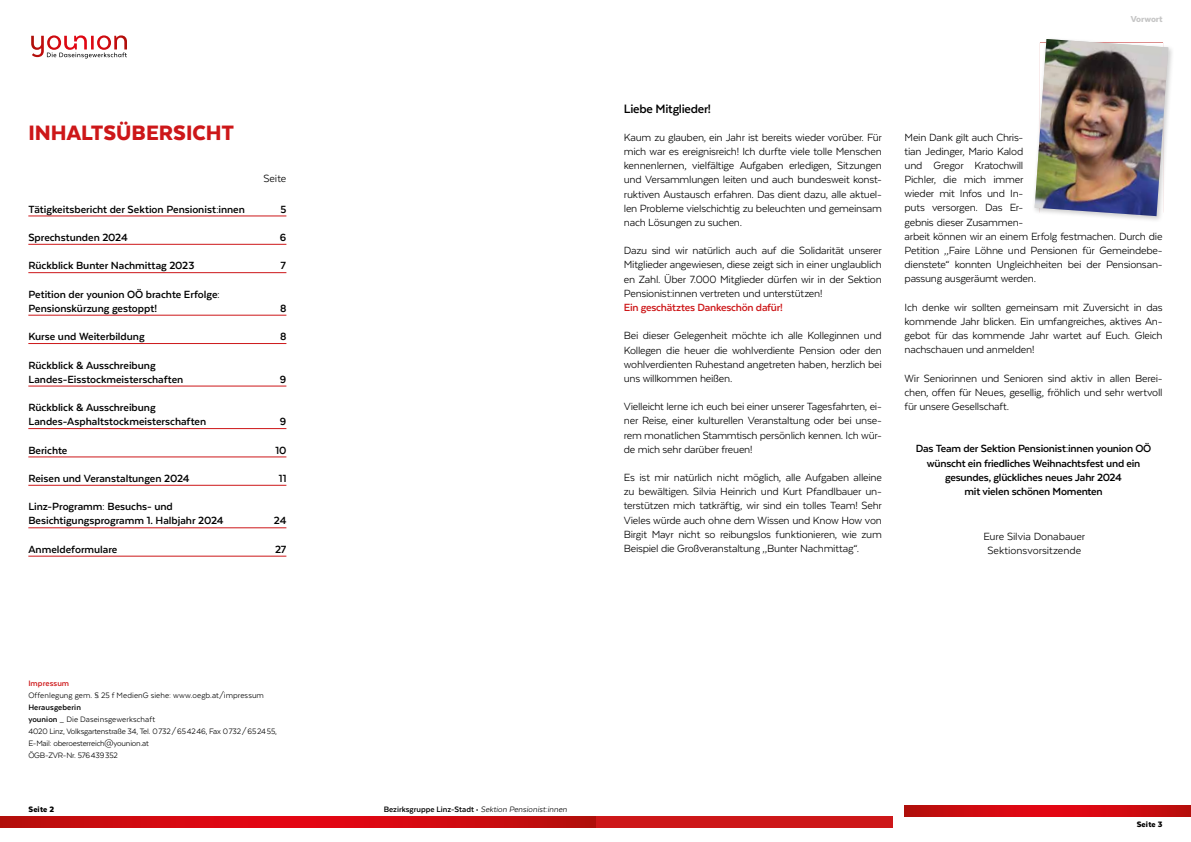
<style>
.page{position:relative;width:1191px;height:842px;background:#fff}
.page>*{position:absolute;margin:0;border:0;box-sizing:border-box;transform-origin:0 0}
.t1{font:900 24px "Texta";color:#cd1719}
.t2{font:700 14px "Texta";letter-spacing:-.02em;color:#000}
.t3{font:12px/14.2px "Texta";letter-spacing:-.02em;color:#000;text-align:justify}
.t4{font:700 12px/14.2px "Texta";letter-spacing:-.005em;color:#000}
.t5{font:700 12px "Texta";letter-spacing:-.02em;color:#cd1719}
.t6{font:900 10px "Texta";color:#c6c6c6}
.t7{font:9px/12px "Texta";letter-spacing:-.02em;color:#000}
.t8{font:9px "Texta";letter-spacing:.005em;color:#000}
.t9{font:700 9px "Texta";color:#000}
.t10{font:900 9px "Texta";letter-spacing:.02em;color:#000}
.t11{font:700 9px "Texta";letter-spacing:.01em;color:#cd1719}
.s1{font-weight:700}
.s2{font-weight:400;font-style:italic}
</style>
<div class="page">
<div style="left:595px;top:816px;width:298px;height:12px;background:#cd1719"></div>
<svg style="left:0;top:816px;width:595px;height:12px;background:#cf0a10"></svg>
<svg style="left:904px;top:805px;width:287px;height:11px;background:#cf0a10"></svg>
<hr style="left:28px;top:215px;width:258px;height:1px;background:#cd1719">
<hr style="left:28px;top:244px;width:258px;height:1px;background:#cd1719">
<hr style="left:28px;top:272px;width:258px;height:1px;background:#cd1719">
<hr style="left:28px;top:315px;width:258px;height:1px;background:#cd1719">
<hr style="left:28px;top:343px;width:258px;height:1px;background:#cd1719">
<hr style="left:28px;top:386px;width:258px;height:1px;background:#cd1719">
<hr style="left:28px;top:428px;width:258px;height:1px;background:#cd1719">
<hr style="left:28px;top:456px;width:258px;height:1px;background:#cd1719">
<hr style="left:28px;top:485px;width:258px;height:1px;background:#cd1719">
<hr style="left:28px;top:527px;width:258px;height:1px;background:#cd1719">
<hr style="left:28px;top:556px;width:258px;height:1px;background:#cd1719">
<svg style="left:31px;top:35px;width:96px;height:24px"></svg>
<div style="left:1031px;top:36px;width:143px;height:187px;background:#000;opacity:.2"></div>
<img style="left:1034px;top:39px;width:134px;height:177px">
<h1 class="t1" style="left:28px;top:120px;width:207px">INHALTSÜBERSICHT</h1>
<p class="t3" style="left:263px;top:172px;width:24px">Seite</p>
<p class="t4" style="left:28px;top:202px;width:218px">Tätigkeitsbericht der Sektion Pensionist:innen</p>
<p class="t4" style="left:280px;top:202px;width:7px">5</p>
<p class="t4" style="left:28px;top:230px;width:101px">Sprechstunden 2024</p>
<p class="t4" style="left:280px;top:230px;width:8px">6</p>
<p class="t4" style="left:28px;top:258px;width:168px">Rückblick Bunter Nachmittag 2023</p>
<p class="t4" style="left:280px;top:258px;width:7px">7</p>
<p class="t4" style="left:28px;top:287px;width:193px">Petition der younion OÖ brachte Erfolge:<br>Pensionskürzung gestoppt!</p>
<p class="t4" style="left:280px;top:301px;width:8px">8</p>
<p class="t4" style="left:28px;top:329px;width:118px">Kurse und Weiterbildung</p>
<p class="t4" style="left:280px;top:329px;width:8px">8</p>
<p class="t4" style="left:28px;top:358px;width:156px">Rückblick &amp; Ausschreibung<br>Landes-Eisstockmeisterschaften</p>
<p class="t4" style="left:280px;top:372px;width:8px">9</p>
<p class="t4" style="left:28px;top:400px;width:179px">Rückblick &amp; Ausschreibung<br>Landes-Asphaltstockmeisterschaften</p>
<p class="t4" style="left:280px;top:414px;width:8px">9</p>
<p class="t4" style="left:28px;top:443px;width:41px">Berichte</p>
<p class="t4" style="left:275px;top:443px;width:13px">10</p>
<p class="t4" style="left:28px;top:471px;width:163px">Reisen und Veranstaltungen 2024</p>
<p class="t4" style="left:279px;top:471px;width:9px">11</p>
<p class="t4" style="left:28px;top:499px;width:197px">Linz-Programm: Besuchs- und<br>Besichtigungsprogramm 1. Halbjahr 2024</p>
<p class="t4" style="left:274px;top:514px;width:14px">24</p>
<p class="t4" style="left:28px;top:542px;width:91px">Anmeldeformulare</p>
<p class="t4" style="left:275px;top:542px;width:13px">27</p>
<p class="t11" style="left:28px;top:678px;width:42px">Impressum</p>
<p class="t8" style="left:28px;top:690px;width:237px">Offenlegung gem. § 25 f MedienG siehe: www.oegb.at/impressum</p>
<p class="t7" style="left:28px;top:701px;width:250px"><span class="s1">Herausgeberin<br>younion</span> _ Die Daseinsgewerkschaft<br>4020 Linz, Volksgartenstraße 34, Tel. 0732/654246, Fax 0732/652455, E-Mail: oberoesterreich@younion.at<br>ÖGB-ZVR-Nr. 576439352</p>
<p class="t10" style="left:28px;top:804px;width:28px">Seite 2</p>
<p class="t9" style="left:384px;top:804px;width:185px">Bezirksgruppe Linz-Stadt • <span class="s2">Sektion Pensionist:innen</span></p>
<p class="t6" style="left:1130px;top:13px;width:33px">Vorwort</p>
<p class="t2" style="left:624px;top:101px;width:89px">Liebe Mitglieder!</p>
<p class="t3" style="left:624px;top:130px;width:259px">Kaum zu glauben, ein Jahr ist bereits wieder vorüber. Für mich war es ereignisreich! Ich durfte viele tolle Menschen kennenlernen, vielfältige Aufgaben erledigen, Sitzungen und Versammlungen leiten und auch bundesweit konst&shy;ruktiven Austausch erfahren. Das dient dazu, alle aktuel&shy;len Probleme vielschichtig zu beleuchten und gemeinsam nach Lösungen zu suchen.</p>
<p class="t3" style="left:624px;top:243px;width:259px">Dazu sind wir natürlich auch auf die Solidarität unserer Mitglieder angewiesen, diese zeigt sich in einer unglaublich en Zahl. Über 7.000 Mitglieder dürfen wir in der Sektion Pensionist:innen vertreten und unterstützen!</p>
<p class="t5" style="left:624px;top:301px;width:160px">Ein geschätztes Dankeschön dafür!</p>
<p class="t3" style="left:624px;top:328px;width:260px">Bei dieser Gelegenheit möchte ich alle Kolleginnen und Kollegen die heuer die wohlverdiente Pension oder den wohlverdienten Ruhestand angetreten haben, herzlich bei uns willkommen heißen.</p>
<p class="t3" style="left:624px;top:399px;width:259px">Vielleicht lerne ich euch bei einer unserer Tagesfahrten, ei&shy;ner Reise, einer kulturellen Veranstaltung oder bei unse&shy;rem monatlichen Stammtisch persönlich kennen. Ich wür&shy;de mich sehr darüber freuen!</p>
<p class="t3" style="left:624px;top:470px;width:259px">Es ist mir natürlich nicht möglich, alle Aufgaben alleine zu bewältigen. Silvia Heinrich und Kurt Pfandlbauer un&shy;terstützen mich tatkräftig, wir sind ein tolles Team! Sehr Vieles würde auch ohne dem Wissen und Know How von Birgit Mayr nicht so reibungslos funktionieren, wie zum Beispiel die Großveranstaltung „Bunter Nachmittag“.</p>
<p class="t3" style="left:904px;top:130px;width:259px;text-align:left">Mein Dank gilt auch Chris-<br>tian Jedinger, Mario Kalod<br>und Gregor Kratochwill<br>Pichler, die mich immer<br>wieder mit Infos und In-<br>puts versorgen. Das Er-<br>gebnis dieser Zusammen-<br>arbeit können wir an einem Erfolg festmachen. Durch die Petition „Faire Löhne und Pensionen für Gemeindebe&shy;dienstete“ konnten Ungleichheiten bei der Pensionsan&shy;passung ausgeräumt werden.</p>
<p class="t3" style="left:904px;top:300px;width:259px">Ich denke wir sollten gemeinsam mit Zuversicht in das kommende Jahr blicken. Ein umfangreiches, aktives An&shy;gebot für das kommende Jahr wartet auf Euch. Gleich nachschauen und anmelden!</p>
<p class="t3" style="left:904px;top:371px;width:259px">Wir Seniorinnen und Senioren sind aktiv in allen Berei&shy;chen, offen für Neues, gesellig, fröhlich und sehr wertvoll für unsere Gesellschaft.</p>
<p class="t4" style="left:915px;top:441px;width:237px;text-align:center">Das Team der Sektion Pensionist:innen younion OÖ wünscht ein friedliches Weihnachtsfest und ein gesundes, glückliches neues Jahr 2024<br>mit vielen schönen Momenten</p>
<p class="t3" style="left:983px;top:529px;width:103px;text-align:center">Eure Silvia Donabauer<br>Sektionsvorsitzende</p>
<p class="t10" style="left:1136px;top:819px;width:27px">Seite 3</p>
</div>
